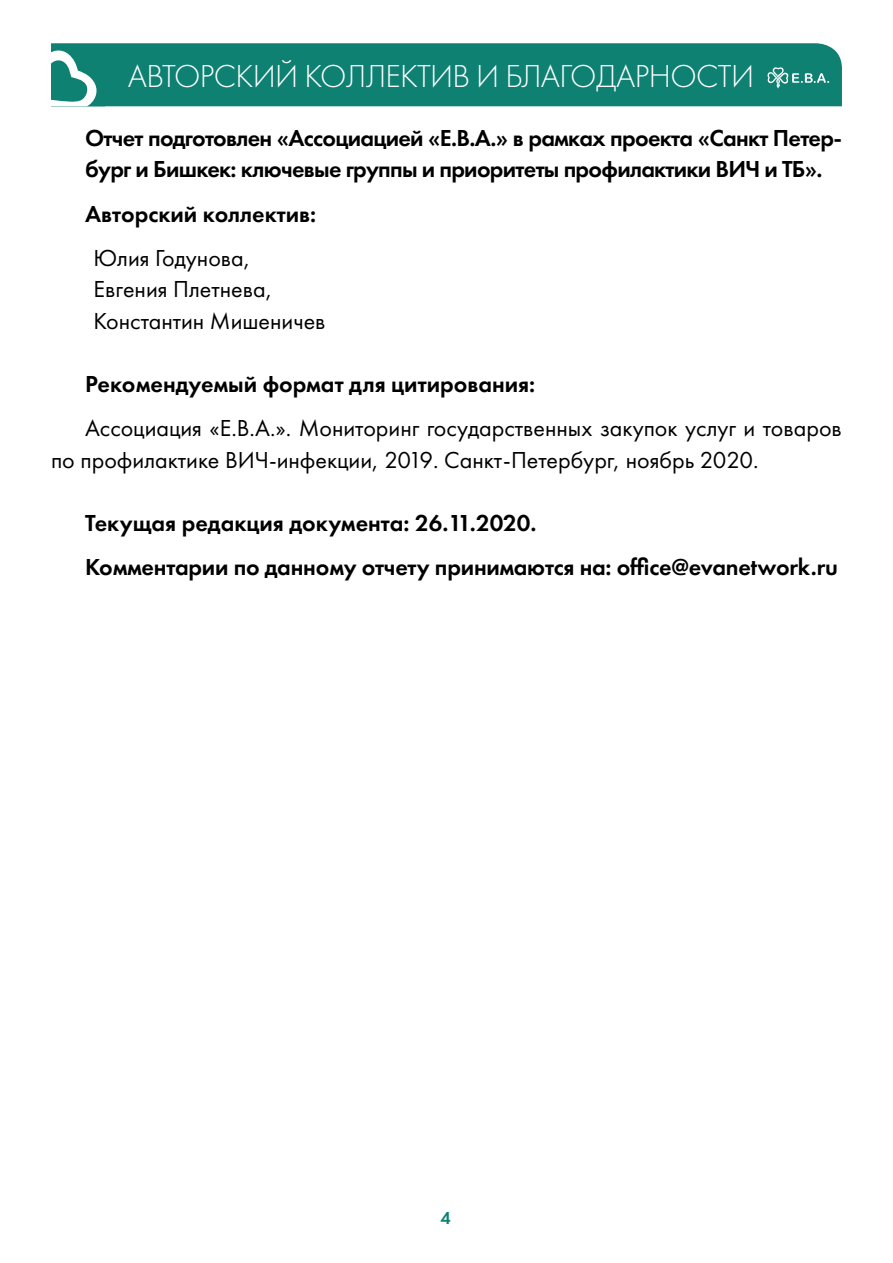
<style>
.page{position:relative;width:893px;height:1263px;background:#fff}
.page>*{position:absolute;margin:0;border:0;box-sizing:border-box;transform-origin:0 0}
.t1{font:300 33px "Futura PT";letter-spacing:-.02em;color:#fff}
.t2{font:24px/31.5px "Futura PT";color:#000}
.t3{font:600 24px/44.2px "Futura PT";letter-spacing:-.01em;color:#000}
.t4{font:600 24px/31.5px "Futura PT";letter-spacing:-.03em;color:#000}
.t5{font:600 18px "Futura PT";color:#0e8172}
</style>
<div class="page">
<div style="left:51px;top:43px;width:791px;height:63px;background:#0e8172"></div>
<svg style="left:51px;top:50px;width:54px;height:56px"></svg>
<svg style="left:767px;top:67px;width:62px;height:22px"></svg>
<h1 class="t1" style="left:128px;top:58px;width:628px">АВТОРСКИЙ КОЛЛЕКТИВ И БЛАГОДАРНОСТИ</h1>
<p class="t4" style="left:85px;top:122px;width:758px">Отчет подготовлен «Ассоциацией «Е.В.А.» в рамках проекта «Санкт Петер&shy;бург и Бишкек: ключевые группы и приоритеты профилактики ВИЧ и ТБ».</p>
<p class="t3" style="left:85px;top:191px;width:233px">Авторский коллектив:</p>
<p class="t2" style="left:94px;top:242px;width:234px">Юлия Годунова,<br>Евгения Плетнева,<br>Константин Мишеничев</p>
<p class="t3" style="left:85px;top:361px;width:452px">Рекомендуемый формат для цитирования:</p>
<p class="t2" style="left:51px;top:412px;width:792px;text-indent:34px">Ассоциация «Е.В.А.». Мониторинг государственных закупок услуг и товаров по профилактике ВИЧ-инфекции, 2019. Санкт-Петербург, ноябрь 2020.</p>
<p class="t3" style="left:85px;top:500px;width:754px">Текущая редакция документа: 26.11.2020.<br>Комментарии по данному отчету принимаются на: office@evanetwork.ru</p>
<p class="t5" style="left:441px;top:1207px;width:12px">4</p>
</div>
